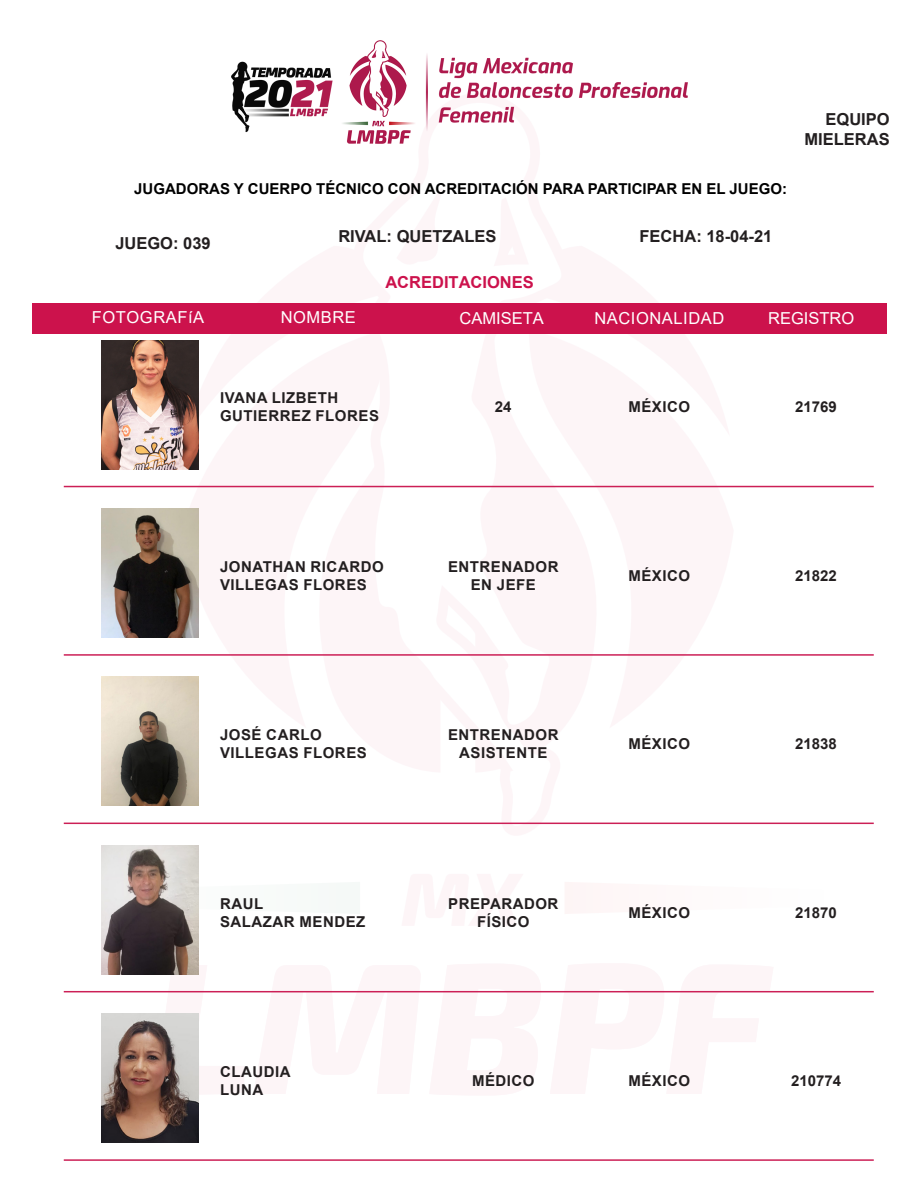
<style>
.page{position:relative;width:918px;height:1188px;background:#fff}
.page>*{position:absolute;margin:0;border:0;box-sizing:border-box;transform-origin:0 0}
.t1{font:700 16.5px/19.8px "Arial";color:#231f20;text-align:right}
.t2{font:16.5px "Arial";letter-spacing:.035em;color:#fff}
.t3{font:16.5px "Arial";color:#fff}
.t4{font:700 16.5px "Arial";color:#cc124c}
.t5{font:700 15px/18px "Arial";letter-spacing:.035em;color:#231f20;text-align:center}
.t6{font:700 15px "Arial";color:#000}
</style>
<div class="page">
<svg style="left:146px;top:952px;width:639px;height:154px"></svg>
<svg style="left:101px;top:871px;width:98px;height:54px"></svg>
<svg style="left:360px;top:485px;width:204px;height:340px"></svg>
<div style="left:32px;top:303px;width:855px;height:31px;background:#cc124c"></div>
<img style="left:232px;top:40px;width:455px;height:104px">
<img style="left:102px;top:340px;width:96px;height:129px">
<hr style="left:64px;top:486px;width:810px;height:1px;background:#cc1f56">
<img style="left:102px;top:509px;width:96px;height:129px">
<hr style="left:64px;top:654px;width:810px;height:2px;background:#cc1f56">
<img style="left:102px;top:677px;width:96px;height:129px">
<hr style="left:64px;top:823px;width:810px;height:1px;background:#cc1f56">
<img style="left:102px;top:845px;width:96px;height:129px">
<hr style="left:64px;top:991px;width:810px;height:1px;background:#cc1f56">
<img style="left:102px;top:1014px;width:96px;height:129px">
<hr style="left:64px;top:1159px;width:810px;height:2px;background:#cc1f56">
<p class="t6" style="left:134px;top:178px;width:654px">JUGADORAS Y CUERPO TÉCNICO CON ACREDITACIÓN PARA PARTICIPAR EN EL JUEGO:</p>
<p class="t1" style="left:115px;top:233px;width:97px">JUEGO: 039</p>
<p class="t1" style="left:338px;top:227px;width:160px">RIVAL: QUETZALES</p>
<p class="t1" style="left:640px;top:227px;width:134px">FECHA: 18-04-21</p>
<p class="t4" style="left:385px;top:271px;width:150px">ACREDITACIONES</p>
<p class="t1" style="left:804px;top:110px;width:87px">EQUIPO<br>MIELERAS</p>
<p class="t2" style="left:92px;top:306px;width:114px">FOTOGRAFíA</p>
<p class="t2" style="left:281px;top:306px;width:77px">NOMBRE</p>
<p class="t3" style="left:460px;top:307px;width:86px">CAMISETA</p>
<p class="t3" style="left:768px;top:307px;width:88px">REGISTRO</p>
<p class="t2" style="left:594px;top:307px;width:131px">NACIONALIDAD</p>
<p class="t5" style="left:220px;top:389px;width:120px">IVANA LIZBETH</p>
<p class="t5" style="left:220px;top:407px;width:161px">GUTIERREZ FLORES</p>
<p class="t5" style="left:220px;top:558px;width:165px">JONATHAN RICARDO</p>
<p class="t5" style="left:220px;top:576px;width:148px">VILLEGAS FLORES</p>
<p class="t5" style="left:220px;top:726px;width:103px">JOSÉ CARLO</p>
<p class="t5" style="left:220px;top:744px;width:148px">VILLEGAS FLORES</p>
<p class="t5" style="left:220px;top:894px;width:45px">RAUL</p>
<p class="t5" style="left:220px;top:912px;width:147px">SALAZAR MENDEZ</p>
<p class="t5" style="left:220px;top:1063px;width:72px">CLAUDIA</p>
<p class="t5" style="left:220px;top:1081px;width:45px">LUNA</p>
<p class="t5" style="left:495px;top:398px;width:18px">24</p>
<p class="t5" style="left:628px;top:398px;width:63px">MÉXICO</p>
<p class="t5" style="left:795px;top:398px;width:43px">21769</p>
<p class="t5" style="left:448px;top:558px;width:112px">ENTRENADOR<br>EN JEFE</p>
<p class="t5" style="left:628px;top:567px;width:63px">MÉXICO</p>
<p class="t5" style="left:795px;top:567px;width:43px">21822</p>
<p class="t5" style="left:448px;top:726px;width:112px">ENTRENADOR<br>ASISTENTE</p>
<p class="t5" style="left:628px;top:735px;width:63px">MÉXICO</p>
<p class="t5" style="left:795px;top:735px;width:43px">21838</p>
<p class="t5" style="left:448px;top:894px;width:112px">PREPARADOR<br>FÍSICO</p>
<p class="t5" style="left:628px;top:903px;width:63px">MÉXICO</p>
<p class="t5" style="left:795px;top:903px;width:43px">21870</p>
<p class="t5" style="left:472px;top:1072px;width:64px">MÉDICO</p>
<p class="t5" style="left:628px;top:1072px;width:63px">MÉXICO</p>
<p class="t5" style="left:791px;top:1072px;width:52px">210774</p>
</div>
